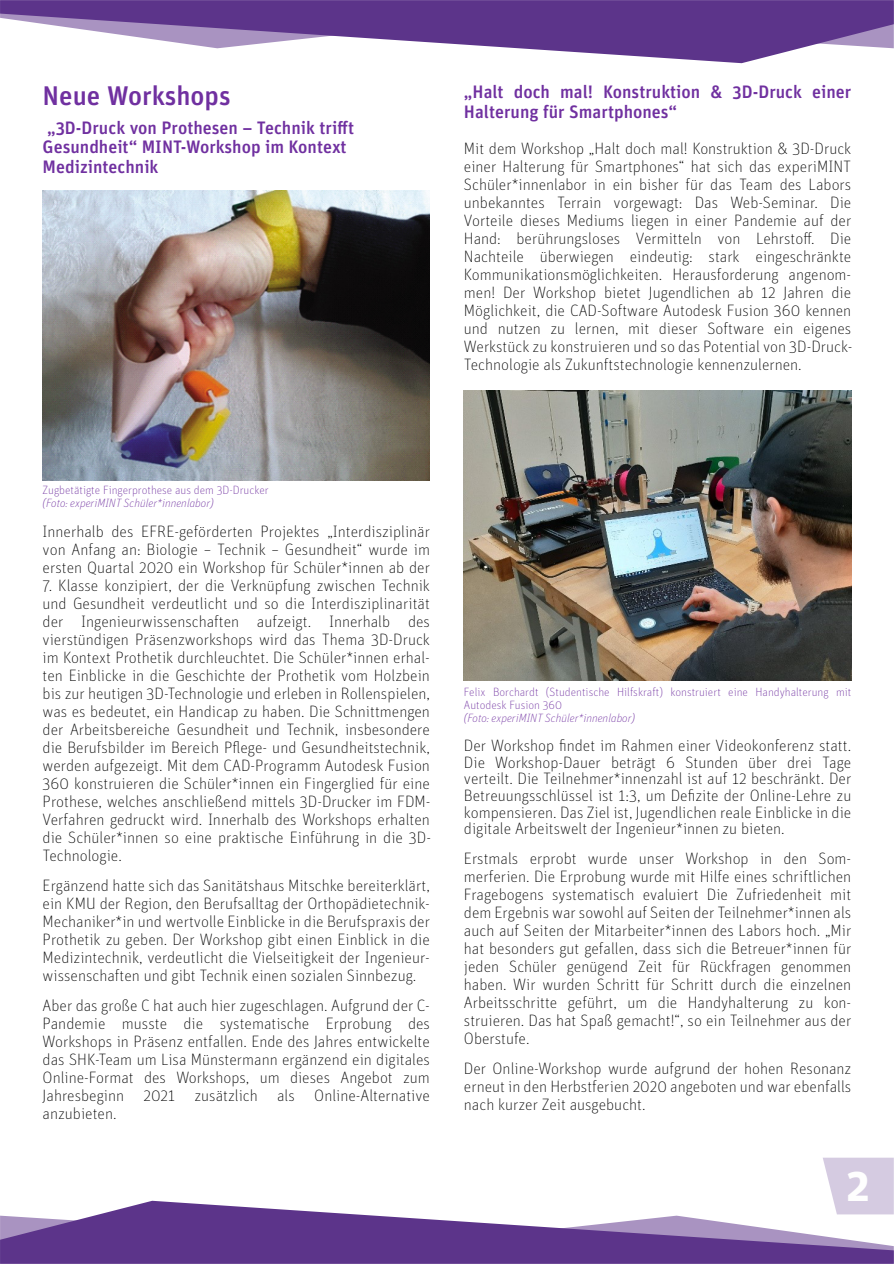
<style>
.page{position:relative;width:894px;height:1264px;background:#fff}
.page>*{position:absolute;margin:0;border:0;box-sizing:border-box;transform-origin:0 0}
.t1{font:700 45px "Unit Pro";color:#fefefe}
.t2{font:500 27px "Unit Pro";color:#7030a0}
.t3{font:500 18px/19.6px "Unit Pro";color:#7030a0}
.t4{font:100 16.5px/18px "Unit Pro";color:#000;text-align:justify}
.t5{font:100 12px/13px "Unit Pro";color:#7030a0}
.t6{font:italic 100 12px "Unit Pro";color:#7030a0}
</style>
<div class="page">
<svg style="left:0;top:0;width:893px;height:63px;fill:#5c348a"></svg>
<svg style="left:0;top:1157px;width:893px;height:106px"></svg>
<img style="left:43px;top:191px;width:387px;height:290px">
<img style="left:464px;top:390px;width:386px;height:290px">
<h2 class="t2" style="left:43px;top:83px;width:189px">Neue Workshops</h2>
<p class="t3" style="left:43px;top:118px;width:313px">„3D-Druck von Prothesen – Technik trifft<br>Gesundheit“ MINT-Workshop im Kontext<br>Medizintechnik</p>
<p class="t3" style="left:464px;top:83px;width:388px">„Halt doch mal! Konstruktion &amp; 3D-Druck einer<br>Halterung für Smartphones“</p>
<p class="t4" style="left:464px;top:140px;width:390px">Mit dem Workshop „Halt doch mal! Konstruktion &amp; 3D-Druck einer Halterung für Smartphones“ hat sich das experiMINT Schüler*innenlabor in ein bisher für das Team des Labors unbekanntes Terrain vorgewagt: Das Web-Seminar. Die Vorteile dieses Mediums liegen in einer Pandemie auf der Hand: berührungsloses Vermitteln von Lehrstoff. Die Nachteile überwiegen eindeutig: stark eingeschränkte Kommunikationsmöglichkeiten. Herausforderung angenom&shy;men! Der Workshop bietet Jugendlichen ab 12 Jahren die Möglichkeit, die CAD-Software Autodesk Fusion 360 kennen und nutzen zu lernen, mit dieser Software ein eigenes Werkstück zu konstruieren und so das Potential von 3D-Druck-Technologie als Zukunftstechnologie kennenzulernen.</p>
<p class="t5" style="left:43px;top:484px;width:227px">Zugbetätigte Fingerprothese aus dem 3D-Drucker</p>
<p class="t6" style="left:43px;top:497px;width:172px">(Foto: experiMINT Schüler*innenlabor)</p>
<p class="t4" style="left:43px;top:523px;width:389px">Innerhalb des EFRE-geförderten Projektes „Interdisziplinär von Anfang an: Biologie – Technik – Gesundheit“ wurde im ersten Quartal 2020 ein Workshop für Schüler*innen ab der</p>
<p class="t4" style="left:43px;top:577px;width:390px">7. Klasse konzipiert, der die Verknüpfung zwischen Technik und Gesundheit verdeutlicht und so die Interdisziplinarität der Ingenieurwissenschaften aufzeigt. Innerhalb des vierstündigen Präsenzworkshops wird das Thema 3D-Druck im Kontext Prothetik durchleuchtet. Die Schüler*innen erhal&shy;ten Einblicke in die Geschichte der Prothetik vom Holzbein bis zur heutigen 3D-Technologie und erleben in Rollenspielen, was es bedeutet, ein Handicap zu haben. Die Schnittmengen der Arbeitsbereiche Gesundheit und Technik, insbesondere die Berufsbilder im Bereich Pflege- und Gesundheitstechnik, werden aufgezeigt. Mit dem CAD-Programm Autodesk Fusion 360 konstruieren die Schüler*innen ein Fingerglied für eine Prothese, welches anschließend mittels 3D-Drucker im FDM-Verfahren gedruckt wird. Innerhalb des Workshops erhalten die Schüler*innen so eine praktische Einführung in die 3D-Technologie.</p>
<p class="t4" style="left:43px;top:877px;width:389px">Ergänzend hatte sich das Sanitätshaus Mitschke bereiterklärt, ein KMU der Region, den Berufsalltag der Orthopädietechnik-Mechaniker*in und wertvolle Einblicke in die Berufspraxis der Prothetik zu geben. Der Workshop gibt einen Einblick in die Medizintechnik, verdeutlicht die Vielseitigkeit der Ingenieur&shy;wissenschaften und gibt Technik einen sozialen Sinnbezug.</p>
<p class="t4" style="left:43px;top:997px;width:389px">Aber das große C hat auch hier zugeschlagen. Aufgrund der C-Pandemie musste die systematische Erprobung des Workshops in Präsenz entfallen. Ende des Jahres entwickelte das SHK-Team um Lisa Münstermann ergänzend ein digitales Online-Format des Workshops, um dieses Angebot zum Jahresbeginn 2021 zusätzlich als Online-Alternative anzubieten.</p>
<p class="t5" style="left:464px;top:686px;width:388px">Felix Borchardt (Studentische Hilfskraft) konstruiert eine Handyhalterung mit<br>Autodesk Fusion 360</p>
<p class="t6" style="left:464px;top:712px;width:172px">(Foto: experiMINT Schüler*innenlabor)</p>
<p class="t4" style="left:464px;top:737px;width:389px;line-height:16.6px">Der Workshop findet im Rahmen einer Videokonferenz statt.<br>Die Workshop-Dauer beträgt 6 Stunden über drei Tage verteilt. Die Teilnehmer*innenzahl ist auf 12 beschränkt. Der Betreuungsschlüssel ist 1:3, um Defizite der Online-Lehre zu kompensieren. Das Ziel ist, Jugendlichen reale Einblicke in die digitale Arbeitswelt der Ingenieur*innen zu bieten.</p>
<p class="t4" style="left:464px;top:850px;width:389px">Erstmals erprobt wurde unser Workshop in den Som&shy;merferien. Die Erprobung wurde mit Hilfe eines schriftlichen Fragebogens systematisch evaluiert Die Zufriedenheit mit dem Ergebnis war sowohl auf Seiten der Teilnehmer*innen als auch auf Seiten der Mitarbeiter*innen des Labors hoch. „Mir hat besonders gut gefallen, dass sich die Betreuer*innen für jeden Schüler genügend Zeit für Rückfragen genommen haben. Wir wurden Schritt für Schritt durch die einzelnen Arbeitsschritte geführt, um die Handyhalterung zu kon&shy;struieren. Das hat Spaß gemacht!“, so ein Teilnehmer aus der Oberstufe.</p>
<p class="t4" style="left:464px;top:1060px;width:388px">Der Online-Workshop wurde aufgrund der hohen Resonanz erneut in den Herbstferien 2020 angeboten und war ebenfalls nach kurzer Zeit ausgebucht.</p>
<h1 class="t1" style="left:846px;top:1164px;width:25px">2</h1>
</div>
